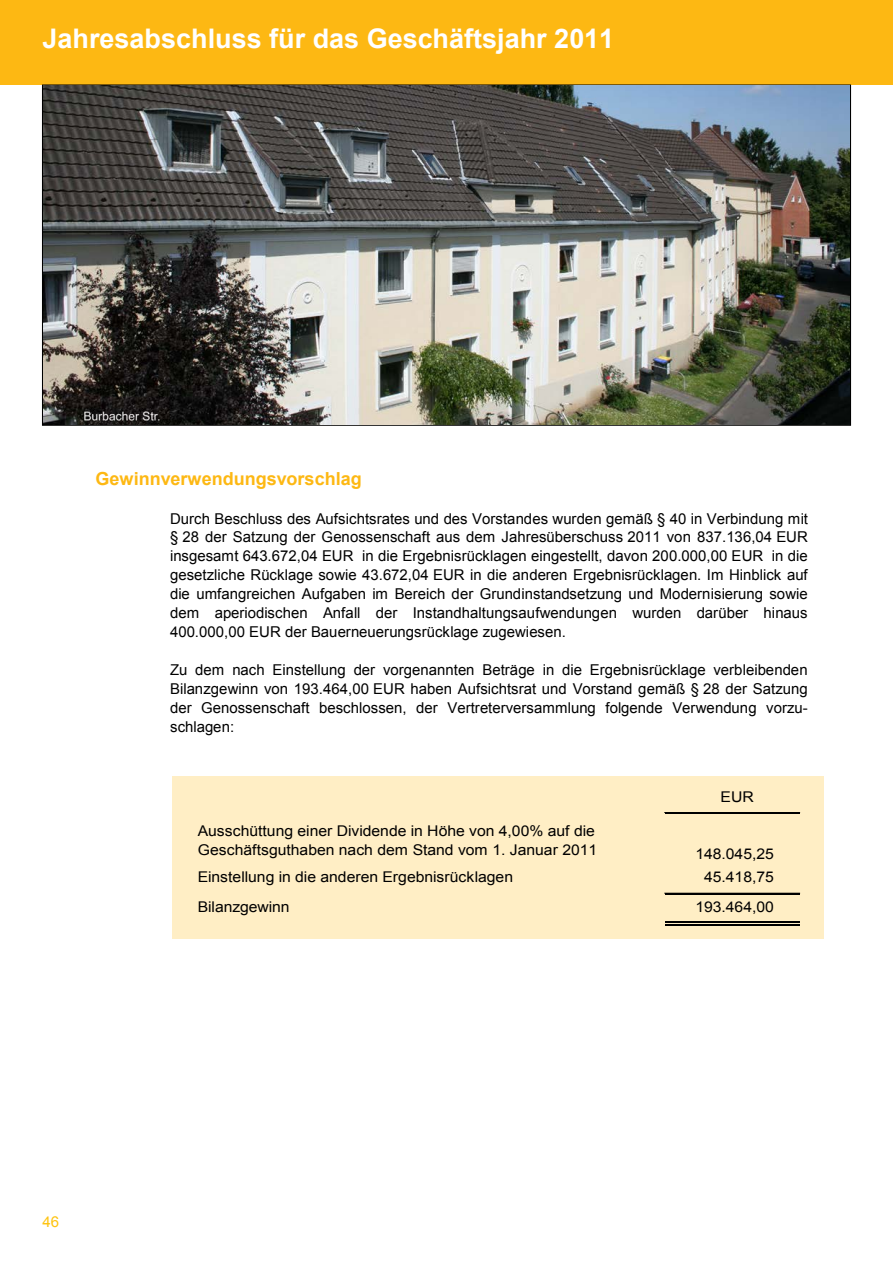
<style>
.page{position:relative;width:893px;height:1263px;background:#fff}
.page>*{position:absolute;margin:0;border:0;box-sizing:border-box;transform-origin:0 0}
.t1{font:700 27px "Arial";color:#fff}
.t2{font:700 18px "Arial";color:#fdb813}
.t3{font:15px/18.9px "Arial";color:#000;text-align:justify}
.t4{font:15px "Arial";color:#fec30f}
.t5{font:14.85px/18.6px "Arial";color:#000;scale:1.06 1}
</style>
<div class="page">
<div style="left:172px;top:777px;width:651px;height:162px;background:#ffeec5"></div>
<hr style="left:665px;top:812px;width:135px;height:2px;background:#000">
<hr style="left:665px;top:893px;width:135px;height:2px;background:#000">
<hr style="left:665px;top:922px;width:135px;height:1px;background:#000">
<hr style="left:665px;top:924px;width:135px;height:2px;background:#000">
<div style="left:0;top:0;width:893px;height:85px;background:#fdb813"></div>
<img style="left:43px;top:86px;width:807px;height:339px">
<h1 class="t1" style="left:43px;top:20px;width:573px">Jahresabschluss für das Geschäftsjahr 2011</h1>
<p class="t2" style="left:96px;top:466px;width:268px">Gewinnverwendungsvorschlag</p>
<p class="t3" style="left:170px;top:509px;width:639px">Durch Beschluss des Aufsichtsrates und des Vorstandes wurden gemäß § 40 in Verbindung mit § 28 der Satzung der Genossenschaft aus dem Jahresüberschuss 2011 von 837.136,04 EUR insgesamt 643.672,04 EUR in die Ergebnisrücklagen eingestellt, davon 200.000,00 EUR in die gesetzliche Rücklage sowie 43.672,04 EUR in die anderen Ergebnisrücklagen. Im Hinblick auf die umfangreichen Aufgaben im Bereich der Grundinstandsetzung und Modernisierung sowie dem aperiodischen Anfall der Instandhaltungsaufwendungen wurden darüber hinaus 400.000,00 EUR der Bauerneuerungsrücklage zugewiesen.</p>
<p class="t3" style="left:170px;top:661px;width:639px">Zu dem nach Einstellung der vorgenannten Beträge in die Ergebnisrücklage verbleibenden Bilanzgewinn von 193.464,00 EUR haben Aufsichtsrat und Vorstand gemäß § 28 der Satzung der Genossenschaft beschlossen, der Vertreterversammlung folgende Verwendung vorzu&shy;schlagen:</p>
<p class="t5" style="left:198px;top:822px;width:378px">Ausschüttung einer Dividende in Höhe von 4,00% auf die<br>Geschäftsguthaben nach dem Stand vom 1. Januar 2011</p>
<p class="t5" style="left:721px;top:787px;width:33px">EUR</p>
<p class="t5" style="left:695px;top:844px;width:76px">148.045,25</p>
<p class="t4" style="left:43px;top:1212px;width:18px">46</p>
<p class="t5" style="left:198px;top:868px;width:299px">Einstellung in die anderen Ergebnisrücklagen</p>
<p class="t5" style="left:704px;top:868px;width:67px">45.418,75</p>
<p class="t5" style="left:198px;top:898px;width:88px">Bilanzgewinn</p>
<p class="t5" style="left:695px;top:898px;width:76px">193.464,00</p>
</div>
